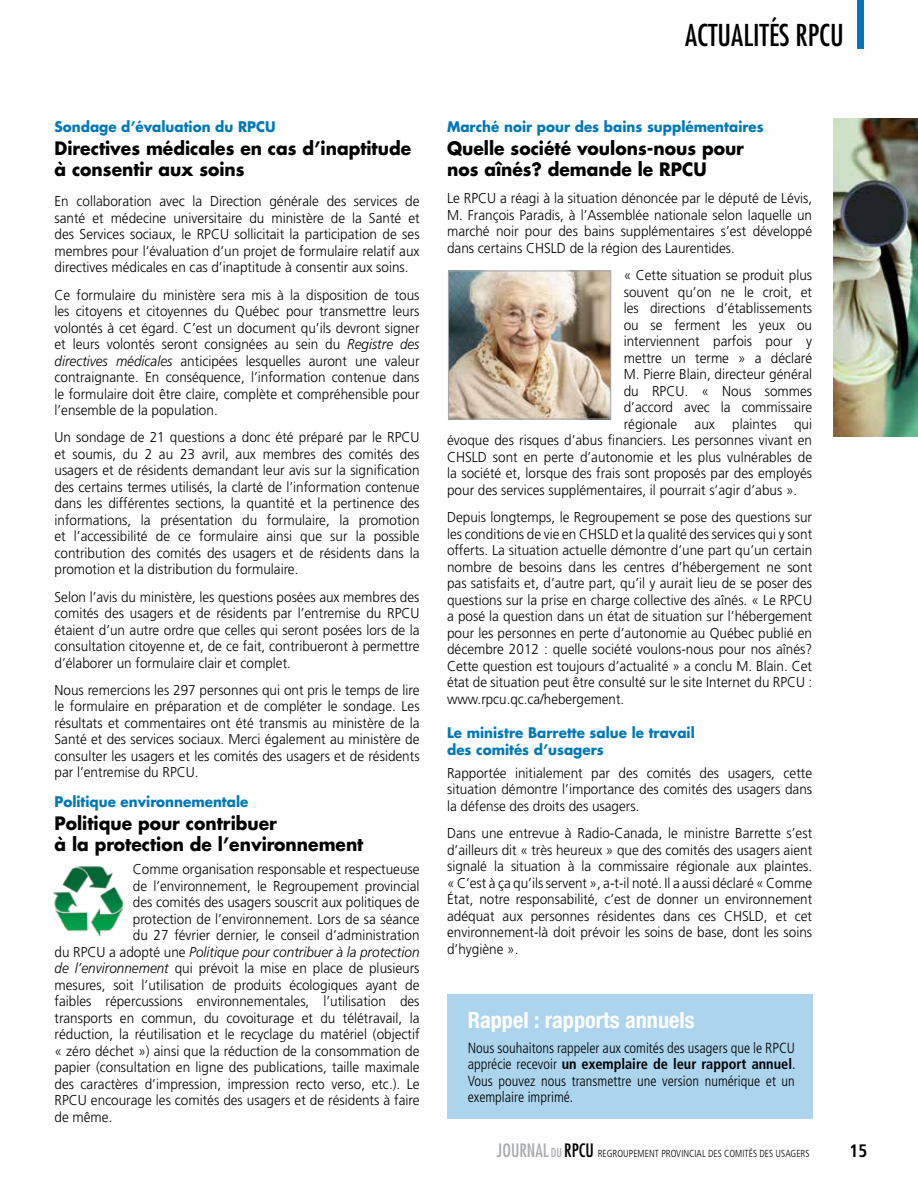
<style>
.page{position:relative;width:918px;height:1188px;background:#fff}
.page>*{position:absolute;margin:0;border:0;box-sizing:border-box;transform-origin:0 0}
.t1{font:condensed 29.4px "Futura";color:#000}
.t2{font:700 condensed 22.5px "Helvetica Neue";color:#fff}
.t3{font:700 18px/21px "Futura";color:#000;scale:.95 1}
.t4{font:700 condensed 18px "Frutiger";color:#000;scale:.95 1}
.t5{font:300 condensed 14.7px/16.5px "Frutiger";color:#000;text-align:justify}
.t6{font:300 14.25px/16.5px "Frutiger";color:#000;text-align:justify;scale:.95 1}
.t7{font:700 14.25px/16.5px "Futura";color:#0078b8;scale:.95 1}
.t8{font:italic 300 14.25px "Frutiger";color:#000;scale:.95 1}
.t9{font:300 condensed 10.2px "Frutiger";color:#000;scale:.95 1}
.s1{font-style:italic}
.s2{font-style:normal}
.s3{font-weight:700}
.s4{font-family:"Futura";font-weight:400;font-size:18px;color:#a9abae}
.s5{font-family:"Futura";font-weight:400;font-size:12px;color:#a9abae}
.s6{font-family:"Futura";font-weight:400;font-size:18px}
</style>
<div class="page">
<img style="left:450px;top:273px;width:159px;height:144px">
<div style="left:448px;top:271px;width:163px;height:148px;border:1px solid #a7a9ac"></div>
<img style="left:53px;top:866px;width:71px;height:70px">
<div style="left:858px;top:0;width:6px;height:48px;background:#0078b8"></div>
<div style="left:447px;top:995px;width:365px;height:124px;background:#acd4ed"></div>
<img style="left:834px;top:119px;width:84px;height:318px">
<h1 class="t1" style="left:685px;top:17px;width:160px">ACTUALITÉS RPCU</h1>
<p class="t7" style="left:55px;top:118px;width:234px">Sondage d’évaluation du RPCU</p>
<p class="t3" style="left:55px;top:137px;width:377px">Directives médicales en cas d’inaptitude à consentir aux soins</p>
<p class="t6" style="left:55px;top:193px;width:386px">En collaboration avec la Direction générale des services de santé et médecine universitaire du ministère de la Santé et des Services sociaux, le RPCU sollicitait la participation de ses membres pour l’évaluation d’un projet de formulaire relatif aux directives médicales en cas d’inaptitude à consentir aux soins.</p>
<p class="t6" style="left:55px;top:286px;width:386px">Ce formulaire du ministère sera mis à la disposition de tous les citoyens et citoyennes du Québec pour transmettre leurs volontés à cet égard. C’est un document qu’ils devront signer et leurs volontés seront consignées au sein du <span class="s1">Registre des directives médicales</span> anticipées lesquelles auront une valeur contraignante. En conséquence, l’information contenue dans le formulaire doit être claire, complète et compréhensible pour l’ensemble de la population.</p>
<p class="t6" style="left:55px;top:429px;width:386px">Un sondage de 21 questions a donc été préparé par le RPCU et soumis, du 2 au 23 avril, aux membres des comités des usagers et de résidents demandant leur avis sur la signification des certains termes utilisés, la clarté de l’information contenue dans les différentes sections, la quantité et la pertinence des informations, la présentation du formulaire, la promotion et l’accessibilité de ce formulaire ainsi que sur la possible contribution des comités des usagers et de résidents dans la promotion et la distribution du formulaire.</p>
<p class="t6" style="left:55px;top:588px;width:386px">Selon l’avis du ministère, les questions posées aux membres des comités des usagers et de résidents par l’entremise du RPCU étaient d’un autre ordre que celles qui seront posées lors de la consultation citoyenne et, de ce fait, contribueront à permettre d’élaborer un formulaire clair et complet.</p>
<p class="t6" style="left:55px;top:682px;width:386px">Nous remercions les 297 personnes qui ont pris le temps de lire le formulaire en préparation et de compléter le sondage. Les résultats et commentaires ont été transmis au ministère de la Santé et des services sociaux. Merci également au ministère de consulter les usagers et les comités des usagers et de résidents par l’entremise du RPCU.</p>
<p class="t7" style="left:55px;top:793px;width:206px">Politique environnementale</p>
<p class="t3" style="left:55px;top:812px;width:327px">Politique pour contribuer<br>à la protection de l’environnement</p>
<p class="t6" style="left:133px;top:861px;width:303px">Comme organisation responsable et respectueuse</p>
<p class="t6" style="left:133px;top:877px;width:303px">de l’environnement, le Regroupement provincial</p>
<p class="t6" style="left:133px;top:894px;width:303px">des comités des usagers souscrit aux politiques de</p>
<p class="t6" style="left:133px;top:910px;width:303px">protection de l’environnement. Lors de sa séance</p>
<p class="t6" style="left:133px;top:927px;width:303px">du 27 février dernier, le conseil d’administration</p>
<p class="t8" style="left:55px;top:943px;width:386px"><span class="s2">du RPCU a adopté une</span> Politique pour contribuer à la protection</p>
<p class="t6" style="left:55px;top:960px;width:386px"><span class="s1">de l’environnement</span> qui prévoit la mise en place de plusieurs</p>
<p class="t6" style="left:55px;top:976px;width:386px">mesures, soit l’utilisation de produits écologiques ayant de</p>
<p class="t6" style="left:55px;top:993px;width:386px">faibles répercussions environnementales, l’utilisation des</p>
<p class="t6" style="left:55px;top:1009px;width:386px">transports en commun, du covoiturage et du télétravail, la</p>
<p class="t6" style="left:55px;top:1026px;width:386px">réduction, la réutilisation et le recyclage du matériel (objectif</p>
<p class="t6" style="left:55px;top:1042px;width:386px">« zéro déchet ») ainsi que la réduction de la consommation de</p>
<p class="t6" style="left:55px;top:1059px;width:386px">papier (consultation en ligne des publications, taille maximale</p>
<p class="t6" style="left:55px;top:1075px;width:386px">des caractères d’impression, impression recto verso, etc.). Le</p>
<p class="t6" style="left:55px;top:1092px;width:386px">RPCU encourage les comités des usagers et de résidents à faire</p>
<p class="t6" style="left:55px;top:1108px;width:62px">de même.</p>
<p class="t7" style="left:447px;top:118px;width:335px">Marché noir pour des bains supplémentaires</p>
<p class="t3" style="left:447px;top:137px;width:314px">Quelle société voulons-nous pour nos aînés? demande le RPCU</p>
<p class="t6" style="left:447px;top:190px;width:386px">Le RPCU a réagi à la situation dénoncée par le député de Lévis, M. François Paradis, à l’Assemblée nationale selon laquelle un marché noir pour des bains supplémentaires s’est développé dans certains CHSLD de la région des Laurentides.</p>
<p class="t6" style="left:624px;top:267px;width:200px">« Cette situation se produit plus</p>
<p class="t6" style="left:624px;top:284px;width:200px">souvent qu’on ne le croit, et</p>
<p class="t6" style="left:624px;top:300px;width:200px">les directions d’établissements</p>
<p class="t6" style="left:624px;top:317px;width:200px">ou se ferment les yeux ou</p>
<p class="t6" style="left:624px;top:333px;width:200px">interviennent parfois pour y</p>
<p class="t6" style="left:624px;top:350px;width:200px">mettre un terme » a déclaré</p>
<p class="t6" style="left:624px;top:366px;width:200px">M. Pierre Blain, directeur général</p>
<p class="t6" style="left:624px;top:383px;width:200px">du RPCU. « Nous sommes</p>
<p class="t6" style="left:624px;top:399px;width:200px">d’accord avec la commissaire</p>
<p class="t6" style="left:624px;top:416px;width:200px">régionale aux plaintes qui</p>
<p class="t6" style="left:447px;top:432px;width:386px">évoque des risques d’abus financiers. Les personnes vivant en</p>
<p class="t6" style="left:447px;top:449px;width:386px">CHSLD sont en perte d’autonomie et les plus vulnérables de</p>
<p class="t6" style="left:447px;top:465px;width:386px">la société et, lorsque des frais sont proposés par des employés</p>
<p class="t6" style="left:447px;top:482px;width:370px">pour des services supplémentaires, il pourrait s’agir d’abus ».</p>
<p class="t6" style="left:447px;top:509px;width:386px">Depuis longtemps, le Regroupement se pose des questions sur les conditions de vie en CHSLD et la qualité des services qui y sont offerts. La situation actuelle démontre d’une part qu’un certain nombre de besoins dans les centres d’hébergement ne sont pas satisfaits et, d’autre part, qu’il y aurait lieu de se poser des questions sur la prise en charge collective des aînés. « Le RPCU a posé la question dans un état de situation sur l’hébergement pour les personnes en perte d’autonomie au Québec publié en décembre 2012 : quelle société voulons-nous pour nos aînés?<br>Cette question est toujours d’actualité » a conclu M. Blain. Cet état de situation peut être consulté sur le site Internet du RPCU : www.rpcu.qc.ca/hebergement.</p>
<p class="t7" style="left:447px;top:724px;width:262px">Le ministre Barrette salue le travail des comités d’usagers</p>
<p class="t6" style="left:447px;top:765px;width:386px">Rapportée initialement par des comités des usagers, cette situation démontre l’importance des comités des usagers dans la défense des droits des usagers.</p>
<p class="t6" style="left:447px;top:825px;width:386px">Dans une entrevue à Radio-Canada, le ministre Barrette s’est d’ailleurs dit « très heureux » que des comités des usagers aient signalé la situation à la commissaire régionale aux plaintes. « C’est à ça qu’ils servent », a-t-il noté. Il a aussi déclaré « Comme État, notre responsabilité, c’est de donner un environnement adéquat aux personnes résidentes dans ces CHSLD, et cet environnement-là doit prévoir les soins de base, dont les soins d’hygiène ».</p>
<h2 class="t2" style="left:468px;top:1006px;width:229px">Rappel : rapports annuels</h2>
<p class="t5" style="left:468px;top:1040px;width:329px">Nous souhaitons rappeler aux comités des usagers que le RPCU apprécie recevoir <span class="s3">un exemplaire de leur rapport annuel</span>.<br>Vous pouvez nous transmettre une version numérique et un exemplaire imprimé.</p>
<p class="t9" style="left:497px;top:1148px;width:331px"><span class="s4">JOURNAL</span> <span class="s5">DU</span> <span class="s6">RPCU</span> REGROUPEMENT PROVINCIAL DES COMITÉS DES USAGERS</p>
<p class="t4" style="left:849px;top:1140px;width:20px">15</p>
</div>
